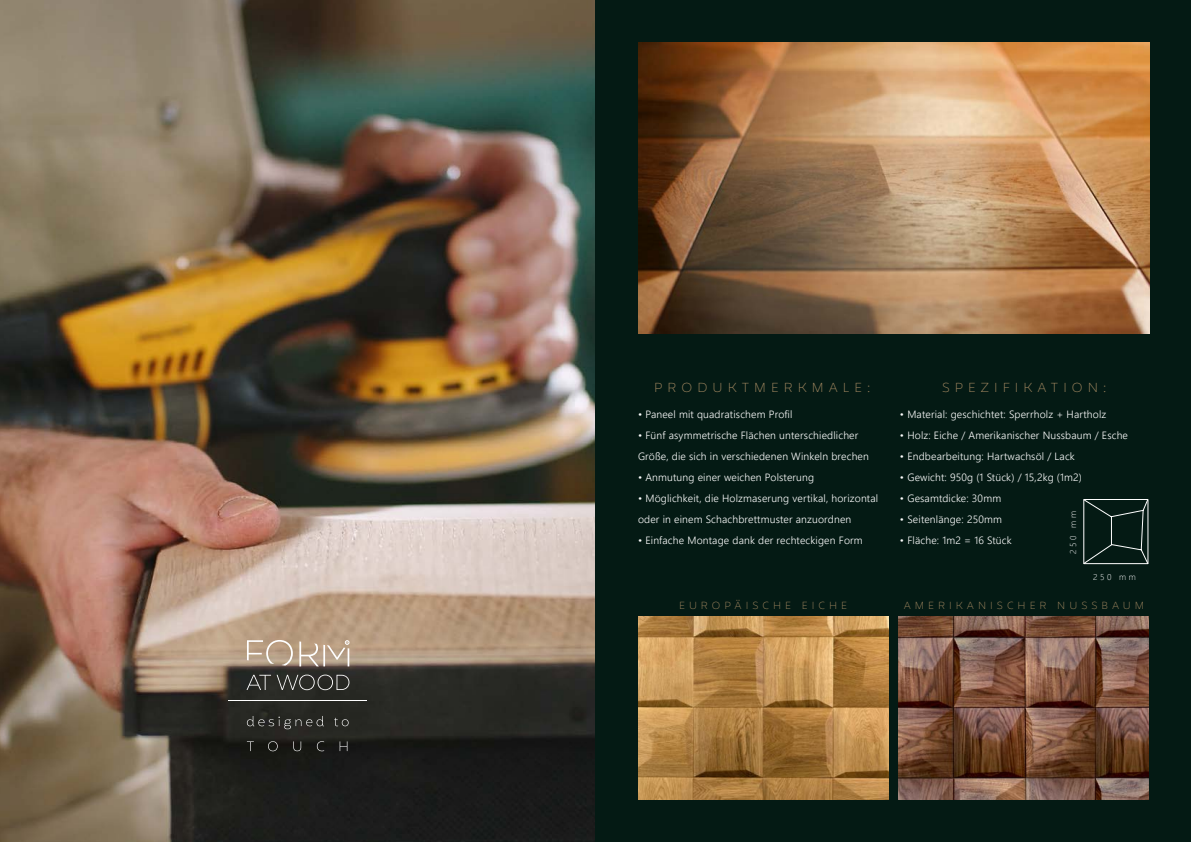
<style>
.page{position:relative;width:1191px;height:842px;background:#fff}
.page>*{position:absolute;margin:0;border:0;box-sizing:border-box;transform-origin:0 0}
.t1{font:200 12.7px "Mohr";letter-spacing:.4em;color:#a68a62}
.t2{font:10.5px/21px "Webly Sleek UI Semilight";letter-spacing:.015em;color:#fff}
.t3{font:200 10px "Mohr";letter-spacing:.4em;color:#a68a62}
.t4{font:8.6px "Webly Sleek UI Light";letter-spacing:.3em;color:#fff}
</style>
<div class="page">
<img style="left:0;top:0;width:595px;height:842px">
<svg style="left:247px;top:640px;width:46px;height:25px"></svg>
<svg style="left:246px;top:675px;width:25px;height:15px"></svg>
<svg style="left:277px;top:675px;width:72px;height:15px"></svg>
<svg style="left:247px;top:716px;width:77px;height:13px"></svg>
<svg style="left:334px;top:718px;width:14px;height:8px"></svg>
<svg style="left:247px;top:741px;width:7px;height:10px"></svg>
<svg style="left:268px;top:741px;width:10px;height:10px"></svg>
<svg style="left:293px;top:741px;width:8px;height:10px"></svg>
<svg style="left:317px;top:741px;width:7px;height:10px"></svg>
<svg style="left:340px;top:741px;width:7px;height:10px"></svg>
<hr style="left:228px;top:700px;width:139px;height:1px;background:#fff">
<svg style="left:299px;top:640px;width:50px;height:26px"></svg>
<div style="left:595px;top:0;width:596px;height:842px;background:#041a14"></div>
<img style="left:638px;top:43px;width:511px;height:290px">
<img style="left:638px;top:617px;width:250px;height:182px">
<img style="left:898px;top:617px;width:250px;height:182px">
<svg style="left:1083px;top:499px;width:65px;height:65px"></svg>
<p class="t1" style="left:654px;top:379px;width:218px">PRODUKTMERKMALE:</p>
<p class="t2" style="left:638px;top:403px;width:156px">• Paneel mit quadratischem Profil</p>
<p class="t2" style="left:638px;top:424px;width:232px">• Fünf asymmetrische Flächen unterschiedlicher<br>Größe, die sich in verschiedenen Winkeln brechen</p>
<p class="t2" style="left:638px;top:466px;width:178px">• Anmutung einer weichen Polsterung</p>
<p class="t2" style="left:638px;top:487px;width:242px">• Möglichkeit, die Holzmaserung vertikal, horizontal oder in einem Schachbrettmuster anzuordnen</p>
<p class="t2" style="left:638px;top:529px;width:226px">• Einfache Montage dank der rechteckigen Form</p>
<p class="t1" style="left:942px;top:379px;width:166px">SPEZIFIKATION:</p>
<p class="t2" style="left:900px;top:403px;width:208px">• Material: geschichtet: Sperrholz + Hartholz</p>
<p class="t2" style="left:900px;top:424px;width:229px">• Holz: Eiche / Amerikanischer Nussbaum / Esche</p>
<p class="t2" style="left:900px;top:445px;width:176px">• Endbearbeitung: Hartwachsöl / Lack</p>
<p class="t2" style="left:900px;top:466px;width:183px">• Gewicht: 950g (1 Stück) / 15,2kg (1m2)</p>
<p class="t2" style="left:900px;top:487px;width:103px">• Gesamtdicke: 30mm</p>
<p class="t2" style="left:900px;top:508px;width:103px">• Seitenlänge: 250mm</p>
<p class="t2" style="left:900px;top:529px;width:113px">• Fläche: 1m2 = 16 Stück</p>
<p class="t4" style="left:1066px;top:554px;width:44px;rotate:-90deg">250 mm</p>
<p class="t4" style="left:1093px;top:570px;width:44px">250 mm</p>
<p class="t3" style="left:679px;top:599px;width:169px">EUROPÄISCHE EICHE</p>
<p class="t3" style="left:903px;top:599px;width:242px">AMERIKANISCHER NUSSBAUM</p>
</div>
